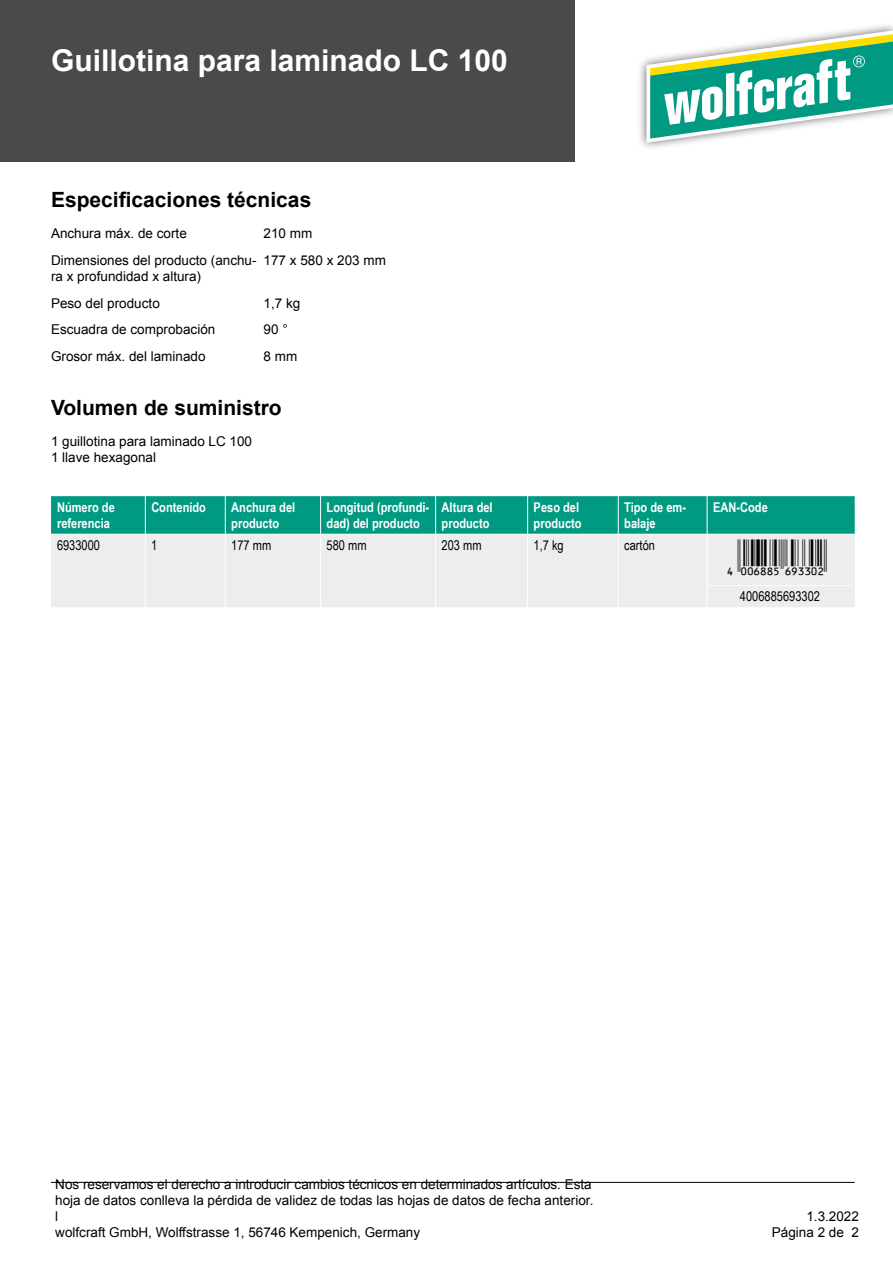
<style>
.page{position:relative;width:893px;height:1263px;background:#fff}
.page>*{position:absolute;margin:0;border:0;box-sizing:border-box;transform-origin:0 0}
.t1{font:36px "Ean Bwr P36 Tt";color:#000}
.t2{font:700 30px "Arial";color:#fff}
.t3{font:700 21px "Arial";color:#000}
.t4{font:13.5px/16.2px "Arial";color:#000}
.t5{font:700 13.5px/16.2px "Arial Narrow";color:#fff}
.t6{font:13.5px "Arial Narrow";color:#000}
</style>
<div class="page">
<div style="left:0;top:0;width:574px;height:162px;background:#4a4a49"></div>
<hr style="left:51px;top:1182px;width:804px;height:1px;background:#000">
<div style="left:637px;top:22px;width:256px;height:130px;background:#000;opacity:.6"></div>
<svg style="left:646px;top:30px;width:247px;height:113px"></svg>
<div style="left:51px;top:535px;width:804px;height:72px;background:#ededed"></div>
<svg style="left:51px;top:496px;width:804px;height:39px;background:#069b84"></svg>
<hr style="left:145px;top:534px;width:80px;height:1px;background:#fff">
<hr style="left:145px;top:535px;width:1px;height:72px;background:#fff">
<hr style="left:225px;top:534px;width:96px;height:1px;background:#fff">
<hr style="left:225px;top:535px;width:1px;height:72px;background:#fff">
<hr style="left:321px;top:534px;width:115px;height:1px;background:#fff">
<hr style="left:320px;top:535px;width:1px;height:72px;background:#fff">
<hr style="left:436px;top:534px;width:92px;height:1px;background:#fff">
<hr style="left:435px;top:535px;width:1px;height:72px;background:#fff">
<hr style="left:528px;top:534px;width:90px;height:1px;background:#fff">
<hr style="left:527px;top:535px;width:1px;height:72px;background:#fff">
<hr style="left:618px;top:534px;width:89px;height:1px;background:#fff">
<hr style="left:618px;top:535px;width:1px;height:72px;background:#fff">
<hr style="left:707px;top:534px;width:148px;height:1px;background:#fff">
<hr style="left:707px;top:535px;width:1px;height:72px;background:#fff">
<hr style="left:707px;top:585px;width:145px;height:1px;background:#fff">
<h2 class="t2" style="left:51px;top:40px;width:458px">Guillotina para laminado LC 100</h2>
<h3 class="t3" style="left:51px;top:185px;width:262px">Especificaciones técnicas</h3>
<p class="t4" style="left:51px;top:225px;width:137px">Anchura máx. de corte</p>
<p class="t4" style="left:264px;top:225px;width:50px">210 mm</p>
<p class="t4" style="left:51px;top:252px;width:207px">Dimensiones del producto (anchu&shy;ra x profundidad x altura)</p>
<p class="t4" style="left:264px;top:252px;width:124px">177 x 580 x 203 mm</p>
<p class="t4" style="left:51px;top:295px;width:110px">Peso del producto</p>
<p class="t4" style="left:264px;top:295px;width:38px">1,7 kg</p>
<p class="t4" style="left:51px;top:322px;width:166px">Escuadra de comprobación</p>
<p class="t4" style="left:264px;top:322px;width:26px">90 °</p>
<p class="t4" style="left:51px;top:349px;width:156px">Grosor máx. del laminado</p>
<p class="t4" style="left:264px;top:349px;width:35px">8 mm</p>
<h3 class="t3" style="left:51px;top:393px;width:232px">Volumen de suministro</h3>
<p class="t4" style="left:51px;top:433px;width:203px">1 guillotina para laminado LC 100<br>1 llave hexagonal</p>
<p class="t5" style="left:57px;top:498px;width:59px">Número de referencia</p>
<p class="t5" style="left:151px;top:498px;width:56px">Contenido</p>
<p class="t5" style="left:231px;top:498px;width:65px">Anchura del producto</p>
<p class="t5" style="left:327px;top:498px;width:104px">Longitud (profundi&shy;dad) del producto</p>
<p class="t5" style="left:442px;top:498px;width:53px">Altura del producto</p>
<p class="t5" style="left:534px;top:498px;width:49px">Peso del producto</p>
<p class="t5" style="left:624px;top:498px;width:63px">Tipo de em&shy;balaje</p>
<p class="t5" style="left:713px;top:498px;width:56px">EAN-Code</p>
<p class="t6" style="left:57px;top:535px;width:45px">6933000</p>
<p class="t6" style="left:151px;top:535px;width:8px">1</p>
<p class="t6" style="left:231px;top:535px;width:41px">177 mm</p>
<p class="t6" style="left:327px;top:535px;width:41px">580 mm</p>
<p class="t6" style="left:442px;top:535px;width:41px">203 mm</p>
<p class="t6" style="left:534px;top:535px;width:32px">1,7 kg</p>
<p class="t6" style="left:624px;top:535px;width:32px">cartón</p>
<p class="t6" style="left:740px;top:587px;width:82px">4006885693302</p>
<h1 class="t1" style="left:717px;top:539px;width:111px">'!0A68IF-gjddac!</h1>
<p class="t4" style="left:55px;top:1176px;width:540px">Nos reservamos el derecho a introducir cambios técnicos en determinados artículos. Esta hoja de datos conlleva la pérdida de validez de todas las hojas de datos de fecha anterior. l<br>wolfcraft GmbH, Wolffstrasse 1, 56746 Kempenich, Germany</p>
<p class="t4" style="left:772px;top:1208px;width:89px;text-align:right">1.3.2022<br>Página 2 de 2</p>
</div>
